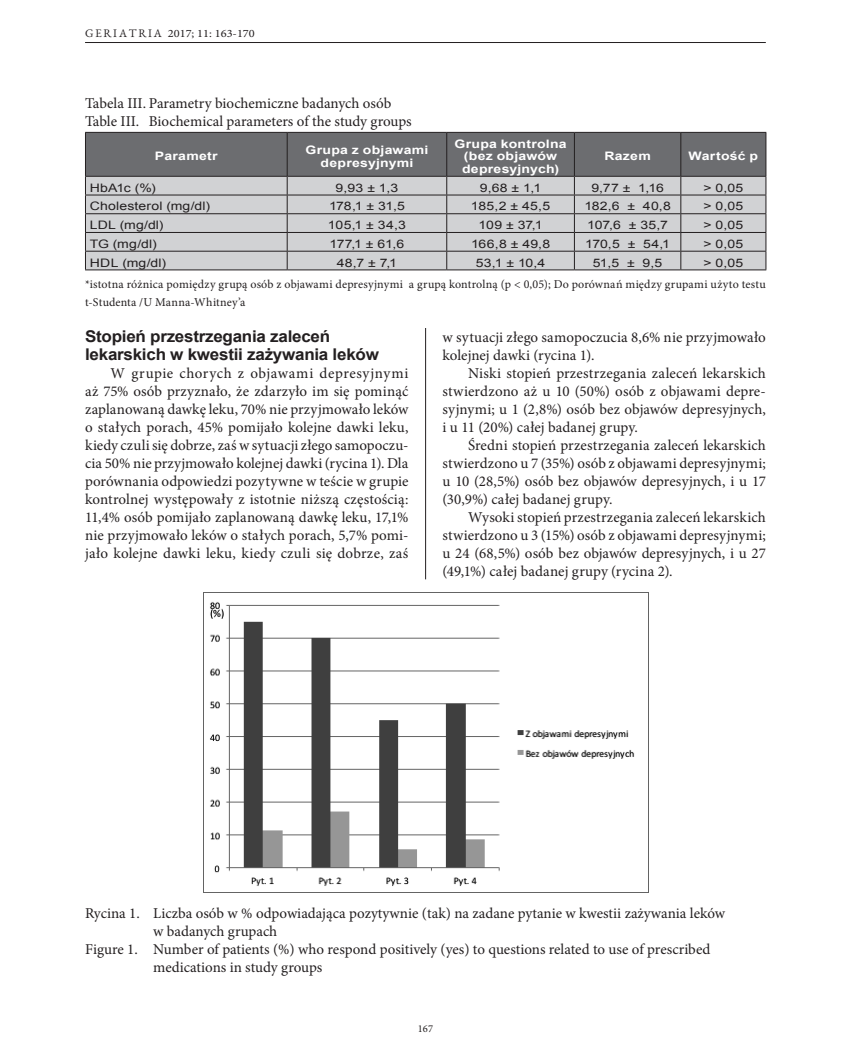
<style>
.page{position:relative;width:851px;height:1063px;background:#fff}
.page>*{position:absolute;margin:0;border:0;box-sizing:border-box;transform-origin:0 0}
.Podtytul{font:700 16.2px/18px "Arial";letter-spacing:-.015em;color:#231f20;scale:1.05 1}
.Main{font:15px/18px "Minion Pro";letter-spacing:.005em;color:#231f20;text-align:justify}
.Pod_rysunkiem{font:15px/18px "Minion Pro";color:#231f20}
.Naglowek_tabeli{font:15px "Minion Pro";color:#231f20}
.Przypis{font:12px/18px "Minion Pro";letter-spacing:.015em;color:#231f20}
.Tabela{font:11.7px "Arial";letter-spacing:.015em;color:#231f20;scale:1.2 1}
.Tabela-2{font:700 11.7px/12.6px "Arial";letter-spacing:.02em;color:#fff;text-align:center;scale:1.2 1}
.t1{font:11.25px "Minion Pro";color:#231f20;scale:1.1 1}
.t2{font:10.5px "Minion Pro";color:#231f20}
.s1{font-family:"EB Garamond";font-size:11.55px}
</style>
<div class="page">
<hr style="left:85px;top:42px;width:680px;height:1px;background:#231f20">
<hr style="left:425px;top:327px;width:1px;height:252px;background:#231f20">
<svg style="left:85px;top:132px;width:681px;height:138px;background:#a8a9ab"></svg>
<hr style="left:85px;top:270px;width:202px;height:1px;background:#231f20">
<hr style="left:287px;top:270px;width:159px;height:1px;background:#231f20">
<hr style="left:446px;top:270px;width:128px;height:1px;background:#231f20">
<hr style="left:574px;top:270px;width:106px;height:1px;background:#231f20">
<hr style="left:680px;top:270px;width:86px;height:1px;background:#231f20">
<img style="left:203px;top:592px;width:445px;height:301px">
<p class="t1" style="left:85px;top:26px;width:156px"><span class="s1">G E RIAT RIA</span> 2017; 11: 163-170</p>
<p class="Naglowek_tabeli" style="left:85px;top:93px;width:308px">Tabela III. Parametry biochemiczne badanych osób</p>
<p class="Naglowek_tabeli" style="left:85px;top:111px;width:328px">Table III. Biochemical parameters of the study groups</p>
<p class="Tabela-2" style="left:155px;top:150px;width:54px">Parametr</p>
<p class="Tabela-2" style="left:305px;top:144px;width:104px">Grupa z objawami depresyjnymi</p>
<p class="Tabela-2" style="left:454px;top:138px;width:95px">Grupa kontrolna (bez objawów depresyjnych)</p>
<p class="Tabela-2" style="left:604px;top:150px;width:40px">Razem</p>
<p class="Tabela-2" style="left:688px;top:150px;width:60px">Wartość p</p>
<p class="Tabela" style="left:90px;top:180px;width:57px">HbA1c (%)</p>
<p class="Tabela" style="left:335px;top:180px;width:54px">9,93 ± 1,3</p>
<p class="Tabela" style="left:480px;top:180px;width:53px">9,68 ± 1,1</p>
<p class="Tabela" style="left:591px;top:180px;width:62px">9,77 ± 1,16</p>
<p class="Tabela" style="left:703px;top:180px;width:35px">&gt; 0,05</p>
<p class="Tabela" style="left:90px;top:199px;width:102px">Cholesterol (mg/dl)</p>
<p class="Tabela" style="left:329px;top:199px;width:65px">178,1 ± 31,5</p>
<p class="Tabela" style="left:471px;top:199px;width:68px">185,2 ± 45,5</p>
<p class="Tabela" style="left:584px;top:199px;width:74px">182,6 ± 40,8</p>
<p class="Tabela" style="left:703px;top:199px;width:35px">&gt; 0,05</p>
<p class="Tabela" style="left:90px;top:217px;width:63px">LDL (mg/dl)</p>
<p class="Tabela" style="left:328px;top:217px;width:66px">105,1 ± 34,3</p>
<p class="Tabela" style="left:478px;top:217px;width:55px">109 ± 37,1</p>
<p class="Tabela" style="left:587px;top:217px;width:69px">107,6 ± 35,7</p>
<p class="Tabela" style="left:703px;top:217px;width:35px">&gt; 0,05</p>
<p class="Tabela" style="left:90px;top:236px;width:57px">TG (mg/dl)</p>
<p class="Tabela" style="left:329px;top:236px;width:64px">177,1 ± 61,6</p>
<p class="Tabela" style="left:471px;top:236px;width:67px">166,8 ± 49,8</p>
<p class="Tabela" style="left:585px;top:236px;width:72px">170,5 ± 54,1</p>
<p class="Tabela" style="left:703px;top:236px;width:35px">&gt; 0,05</p>
<p class="Tabela" style="left:90px;top:255px;width:65px">HDL (mg/dl)</p>
<p class="Tabela" style="left:337px;top:255px;width:52px">48,7 ± 7,1</p>
<p class="Tabela" style="left:475px;top:255px;width:60px">53,1 ± 10,4</p>
<p class="Tabela" style="left:592px;top:255px;width:59px">51,5 ± 9,5</p>
<p class="Tabela" style="left:703px;top:255px;width:35px">&gt; 0,05</p>
<p class="Przypis" style="left:85px;top:275px;width:682px">*istotna różnica pomiędzy grupą osób z objawami depresyjnymi a grupą kontrolną (p &lt; 0,05); Do porównań między grupami użyto testu t-Studenta /U Manna-Whitney’a</p>
<p class="Podtytul" style="left:85px;top:328px;width:281px">Stopień przestrzegania zaleceń lekarskich w kwestii zażywania leków</p>
<p class="Main" style="left:85px;top:364px;width:325px;text-indent:26px">W grupie chorych z objawami depresyjnymi aż 75% osób przyznało, że zdarzyło im się pominąć zaplanowaną dawkę leku, 70% nie przyjmowało leków o stałych porach, 45% pomijało kolejne dawki leku, kiedy czuli się dobrze, zaś w sytuacji złego samopoczu&shy;cia 50% nie przyjmowało kolejnej dawki (rycina 1). Dla porównania odpowiedzi pozytywne w teście w grupie kontrolnej występowały z istotnie niższą częstością:<br>11,4% osób pomijało zaplanowaną dawkę leku, 17,1% nie przyjmowało leków o stałych porach, 5,7% pomi&shy;jało kolejne dawki leku, kiedy czuli się dobrze, zaś</p>
<p class="Main" style="left:442px;top:328px;width:325px">w sytuacji złego samopoczucia 8,6% nie przyjmowało kolejnej dawki (rycina 1).</p>
<p class="Main" style="left:442px;top:364px;width:325px;text-indent:26px">Niski stopień przestrzegania zaleceń lekarskich stwierdzono aż u 10 (50%) osób z objawami depre&shy;syjnymi; u 1 (2,8%) osób bez objawów depresyjnych, i u 11 (20%) całej badanej grupy.</p>
<p class="Main" style="left:442px;top:436px;width:325px;text-indent:26px">Średni stopień przestrzegania zaleceń lekarskich stwierdzono u 7 (35%) osób z objawami depresyjnymi; u 10 (28,5%) osób bez objawów depresyjnych, i u 17 (30,9%) całej badanej grupy.</p>
<p class="Main" style="left:442px;top:508px;width:325px;text-indent:26px">Wysoki stopień przestrzegania zaleceń lekarskich stwierdzono u 3 (15%) osób z objawami depresyjnymi; u 24 (68,5%) osób bez objawów depresyjnych, i u 27 (49,1%) całej badanej grupy (rycina 2).</p>
<p class="Pod_rysunkiem" style="left:153px;top:904px;width:573px;text-indent:-68px">Rycina 1. Liczba osób w % odpowiadająca pozytywnie (tak) na zadane pytanie w kwestii zażywania leków w badanych grupach</p>
<p class="Pod_rysunkiem" style="left:153px;top:940px;width:558px;text-indent:-68px">Figure 1. Number of patients (%) who respond positively (yes) to questions related to use of prescribed medications in study groups</p>
<p class="t2" style="left:418px;top:1022px;width:17px">167</p>
</div>
